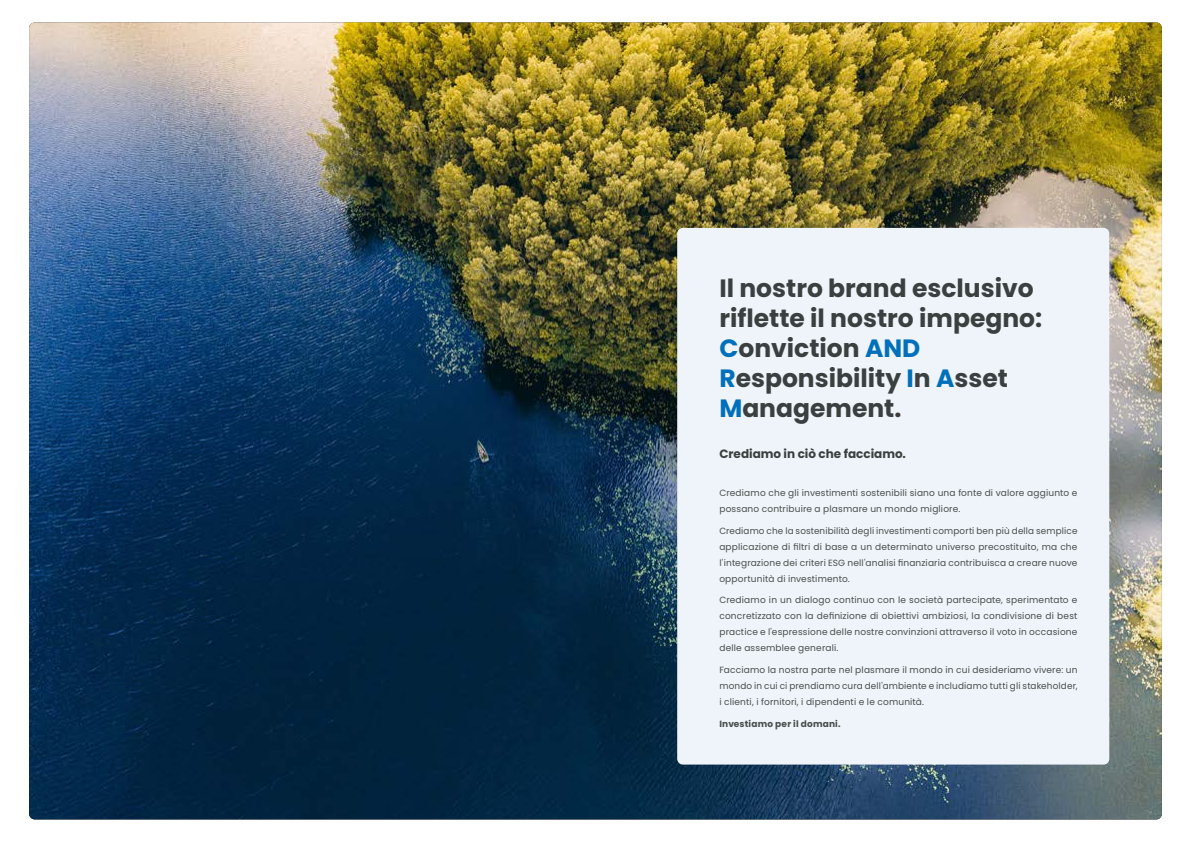
<style>
.page{position:relative;width:1191px;height:842px;background:#fff}
.page>*{position:absolute;margin:0;border:0;box-sizing:border-box;transform-origin:0 0}
.t1{font:700 25px/30px "Poppins";color:#39403f}
.t2{font:700 12px "Poppins";color:#39403f}
.t3{font:9px/16px "Poppins";letter-spacing:.02em;color:#484d4c;text-align:justify}
.t4{font:700 9px "Poppins";letter-spacing:.02em;color:#484d4c}
.s1{color:#0070ba}
.s2{color:#3c3c3b}
</style>
<div class="page">
<img style="left:29px;top:22px;width:1132px;height:797px">
<div style="left:677px;top:228px;width:432px;height:536px;background:#eef4f9;border-radius:6px"></div>
<h1 class="t1" style="left:719px;top:274px;width:324px">Il nostro brand esclusivo riflette il nostro impegno:<br><span class="s1">C</span>onviction <span class="s1">AND<br>R</span>esponsibility <span class="s1">I</span>n <span class="s1">A</span>sset<br><span class="s1">M</span>anagement<span class="s2">.</span></h1>
<h2 class="t2" style="left:719px;top:447px;width:188px">Crediamo in ciò che facciamo.</h2>
<p class="t3" style="left:719px;top:485px;width:360px">Crediamo che gli investimenti sostenibili siano una fonte di valore aggiunto e possano contribuire a plasmare un mondo migliore.</p>
<p class="t3" style="left:719px;top:523px;width:360px">Crediamo che la sostenibilità degli investimenti comporti ben più della semplice applicazione di filtri di base a un determinato universo precostituito, ma che l'integrazione dei criteri ESG nell'analisi finanziaria contribuisca a creare nuove opportunità di investimento.</p>
<p class="t3" style="left:719px;top:592px;width:360px">Crediamo in un dialogo continuo con le società partecipate, sperimentato e concretizzato con la definizione di obiettivi ambiziosi, la condivisione di best practice e l'espressione delle nostre convinzioni attraverso il voto in occasione delle assemblee generali.</p>
<p class="t3" style="left:719px;top:662px;width:359px">Facciamo la nostra parte nel plasmare il mondo in cui desideriamo vivere: un mondo in cui ci prendiamo cura dell'ambiente e includiamo tutti gli stakeholder, i clienti, i fornitori, i dipendenti e le comunità.</p>
<p class="t4" style="left:719px;top:718px;width:123px">Investiamo per il domani.</p>
</div>
